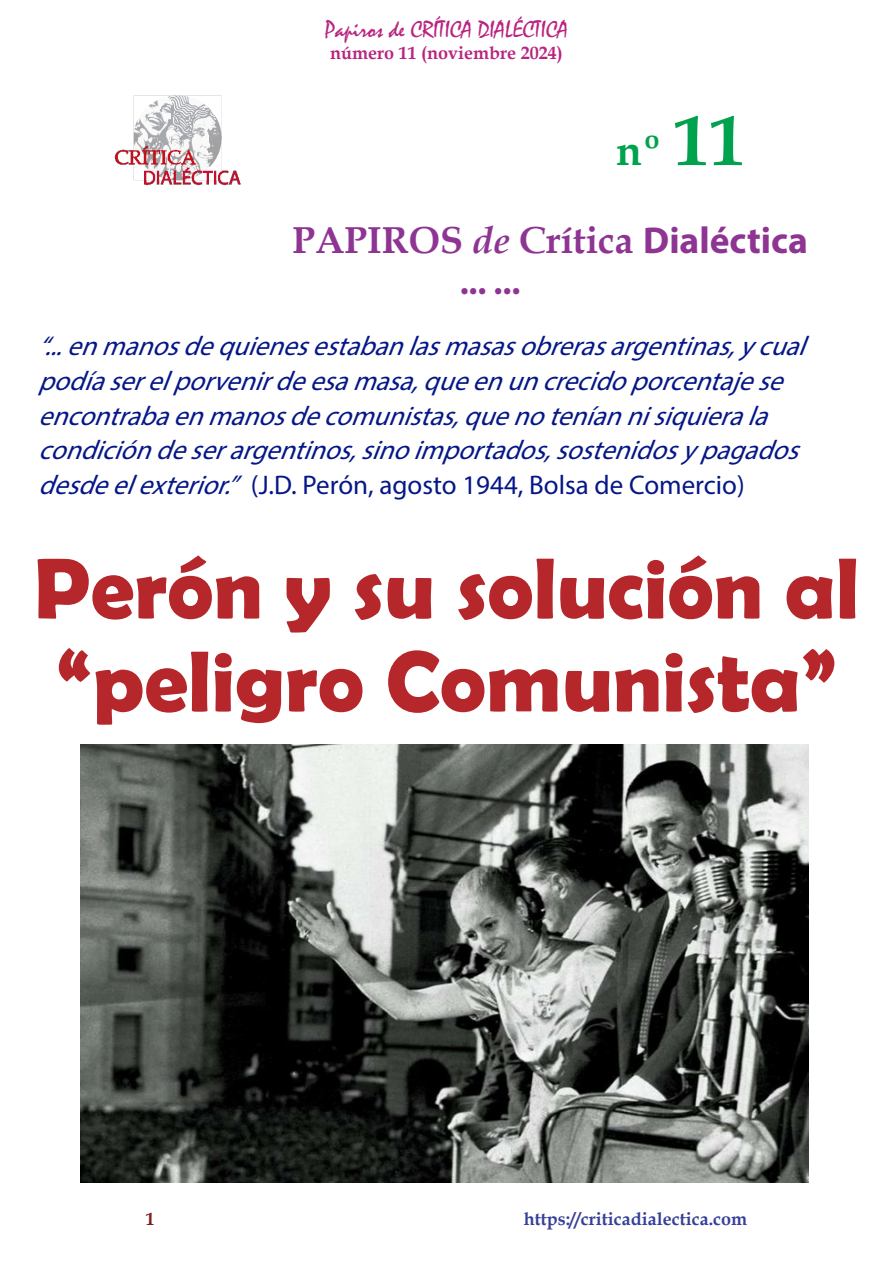
<style>
.page{position:relative;width:893px;height:1263px;background:#fff}
.page>*{position:absolute;margin:0;border:0;box-sizing:border-box;transform-origin:0 0}
.t1{font:700 87px/93px "Berlin Sans FB Demi";color:#b6272c}
.t2{font:700 42px "Book Antiqua";color:#00a24e}
.t3{font:700 37.5px "Book Antiqua";color:#8e3594}
.t4{font:700 34.5px "Myriad Pro";color:#8e3594}
.t5{font:italic 27px/34.5px "Myriad Pro";color:#051787}
.t6{font:24px "Mistral";color:#b92480}
.t7{font:700 18px "Book Antiqua";color:#363f99}
.t8{font:700 18px "Book Antiqua";color:#b92480}
.t9{font:700 18px "Book Antiqua";color:#7b1d1f}
.s1{font-size:72px}
.s2{font-style:italic}
.s3{font-family:"Myriad Pro"}
.s4{font-style:normal}
</style>
<div class="page">
<img style="left:114px;top:95px;width:127px;height:90px">
<img style="left:80px;top:744px;width:729px;height:438px">
<p class="t6" style="left:325px;top:15px;width:245px">Papiros de CRÍTICA DIALÉCTICA</p>
<p class="t8" style="left:330px;top:41px;width:234px">número 11 (noviembre 2024)</p>
<p class="t2" style="left:616px;top:122px;width:131px">nº <span class="s1">11</span></p>
<p class="t3" style="left:292px;top:214px;width:517px">PAPIROS <span class="s2">de</span> Crítica <span class="s3">Dialéctica</span></p>
<p class="t4" style="left:460px;top:260px;width:62px">... ...</p>
<p class="t5" style="left:38px;top:329px;width:780px">“...enmanosdequienesestabanlasmasasobrerasargentinas,ycual podíaserelporvenirdeesamasa,queenuncrecidoporcentajese encontrabaenmanosdecomunistas,quenoteníannisiquierala condicióndeserargentinos,sinoimportados,sostenidosypagados desdeelexterior.” <span class="s4">(J.D. Perón, agosto 1944, Bolsa de Comercio)</span></p>
<p class="t1" style="left:34px;top:541px;width:827px">Perón y su solución al “peligro Comunista”</p>
<p class="t9" style="left:146px;top:1206px;width:10px">1</p>
<p class="t7" style="left:524px;top:1206px;width:225px">https://criticadialectica.com</p>
</div>
